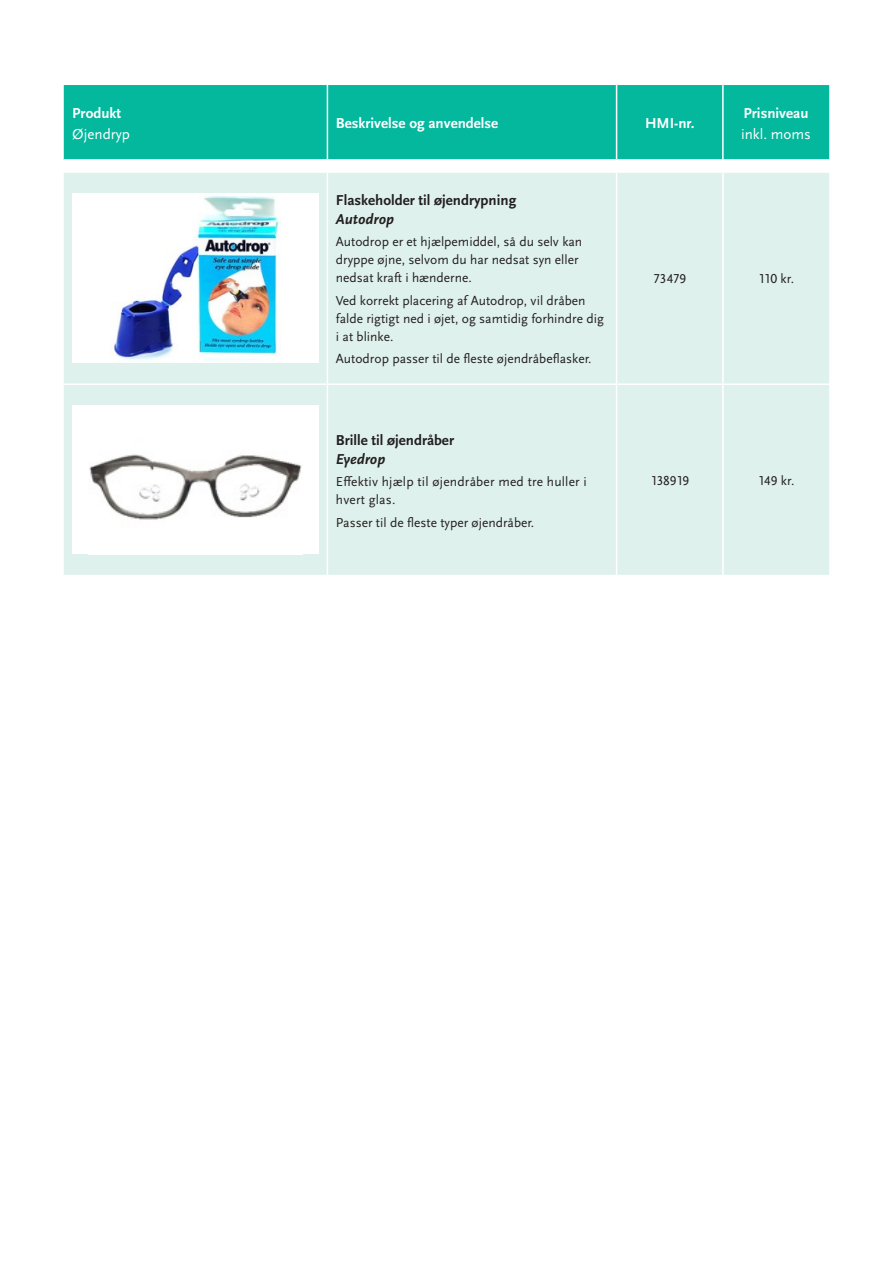
<style>
.page{position:relative;width:893px;height:1263px;background:#fff}
.page>*{position:absolute;margin:0;border:0;box-sizing:border-box;transform-origin:0 0}
.t1{font:700 15px/21px "Scala Sans OT";color:#fff}
.Mellemrubrik___H3{font:700 15px "Scala Sans OT";color:#231f20}
.Undertitel{font:italic 700 15px "Scala Sans OT";color:#231f20}
.t2{font:15px "Scala Sans OT";color:#fff}
.Brødtekst___P{font:13.5px/18px "Scala Sans OT";color:#231f20}
.s1{font-weight:400}
</style>
<div class="page">
<div style="left:64px;top:85px;width:765px;height:74px;background:#03b89d"></div>
<hr style="left:327px;top:85px;width:1px;height:74px;background:#fff">
<hr style="left:616px;top:85px;width:1px;height:74px;background:#fff">
<hr style="left:722px;top:85px;width:2px;height:74px;background:#fff">
<div style="left:64px;top:173px;width:765px;height:402px;background:#dff1ec"></div>
<hr style="left:64px;top:383px;width:263px;height:2px;background:#fff">
<hr style="left:327px;top:383px;width:290px;height:2px;background:#fff">
<hr style="left:617px;top:383px;width:106px;height:2px;background:#fff">
<hr style="left:723px;top:383px;width:106px;height:2px;background:#fff">
<hr style="left:327px;top:173px;width:1px;height:210px;background:#fff">
<hr style="left:616px;top:173px;width:1px;height:210px;background:#fff">
<hr style="left:722px;top:173px;width:2px;height:210px;background:#fff">
<hr style="left:327px;top:385px;width:1px;height:190px;background:#fff">
<hr style="left:616px;top:385px;width:1px;height:190px;background:#fff">
<hr style="left:722px;top:385px;width:2px;height:190px;background:#fff">
<div style="left:72px;top:193px;width:247px;height:170px;background:#fff"></div>
<img style="left:113px;top:195px;width:167px;height:166px">
<div style="left:72px;top:405px;width:247px;height:149px;background:#fff"></div>
<img style="left:89px;top:454px;width:213px;height:66px">
<p class="t1" style="left:72px;top:102px;width:50px">Produkt</p>
<p class="t2" style="left:72px;top:126px;width:59px">Øjendryp</p>
<p class="t1" style="left:336px;top:113px;width:164px">Beskrivelse og anvendelse</p>
<p class="t1" style="left:645px;top:113px;width:51px">HMI-nr.</p>
<p class="t1" style="left:741px;top:102px;width:71px">Prisniveau <span class="s1">inkl. moms</span></p>
<p class="Mellemrubrik___H3" style="left:336px;top:191px;width:182px">Flaskeholder til øjendrypning</p>
<p class="Undertitel" style="left:336px;top:211px;width:60px">Autodrop</p>
<p class="Brødtekst___P" style="left:336px;top:233px;width:248px">Autodrop er et hjælpemiddel, så du selv kan dryppe øjne, selvom du har nedsat syn eller nedsat kraft i hænderne.</p>
<p class="Brødtekst___P" style="left:336px;top:292px;width:270px">Ved korrekt placering af Autodrop, vil dråben falde rigtigt ned i øjet, og samtidig forhindre dig i at blinke.</p>
<p class="Brødtekst___P" style="left:336px;top:350px;width:257px">Autodrop passer til de fleste øjendråbeflasker.</p>
<p class="Mellemrubrik___H3" style="left:336px;top:431px;width:120px">Brille til øjendråber</p>
<p class="Undertitel" style="left:336px;top:451px;width:51px">Eyedrop</p>
<p class="Brødtekst___P" style="left:336px;top:473px;width:252px">Effektiv hjælp til øjendråber med tre huller i hvert glas.</p>
<p class="Brødtekst___P" style="left:336px;top:513px;width:200px">Passer til de fleste typer øjendråber.</p>
<p class="Brødtekst___P" style="left:653px;top:270px;width:35px">73479</p>
<p class="Brødtekst___P" style="left:758px;top:270px;width:38px">110 kr.</p>
<p class="Brødtekst___P" style="left:650px;top:472px;width:40px">138919</p>
<p class="Brødtekst___P" style="left:758px;top:472px;width:38px">149 kr.</p>
</div>
